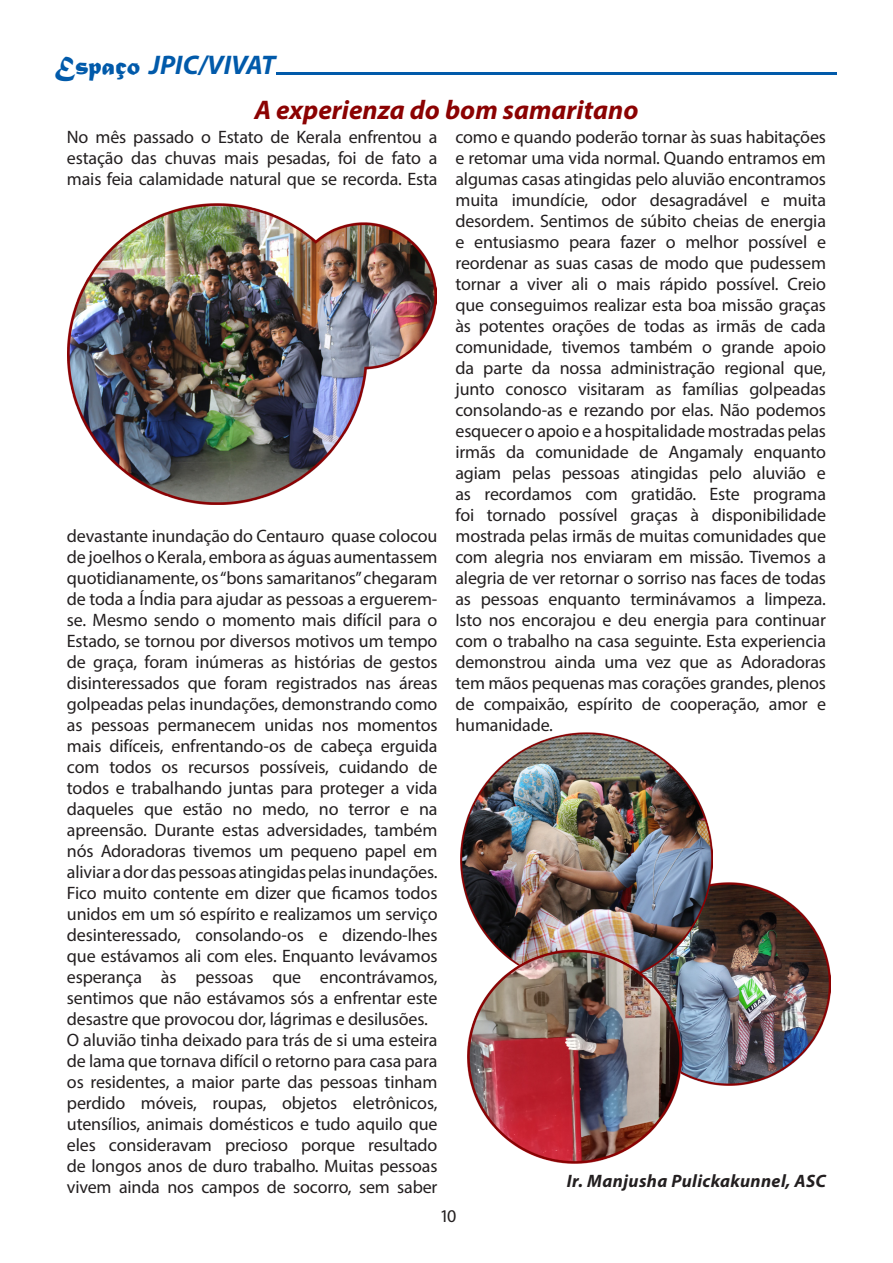
<style>
.page{position:relative;width:893px;height:1263px;background:#fff}
.page>*{position:absolute;margin:0;border:0;box-sizing:border-box;transform-origin:0 0}
.t1{font:italic 700 27px "Myriad Pro";color:#8b0202}
.t2{font:italic 700 27px "Myriad Pro";color:#015aaa}
.t3{font:18px/21px "Myriad Pro";letter-spacing:-.01em;color:#231f20;text-align:justify}
.t4{font:italic 700 18px "Myriad Pro";letter-spacing:.02em;color:#231f20}
.s1{font-family:"Matura MT Script Capitals";font-weight:400;font-style:normal}
</style>
<div class="page">
<img style="left:681px;top:882px;width:149px;height:203px">
<img style="left:67px;top:203px;width:370px;height:301px">
<img style="left:460px;top:732px;width:253px;height:253px">
<img style="left:468px;top:949px;width:213px;height:215px">
<svg style="left:276px;top:72px;width:561px;height:2px"></svg>
<p class="t2" style="left:55px;top:48px;width:222px"><span class="s1">Espaço</span> JPIC/VIVAT</p>
<p class="t1" style="left:254px;top:92px;width:385px">A experienza do bom samaritano</p>
<p class="t3" style="left:67px;top:126px;width:372px">No mês passado o Estato de Kerala enfrentou a estação das chuvas mais pesadas, foi de fato a mais feia calamidade natural que se recorda. Esta</p>
<p class="t3" style="left:455px;top:126px;width:372px">como e quando poderão tornar às suas habitações e retomar uma vida normal. Quando entramos em algumas casas atingidas pelo aluvião encontramos muita imundície, odor desagradável e muita desordem. Sentimos de súbito cheias de energia e entusiasmo peara fazer o melhor possível e reordenar as suas casas de modo que pudessem tornar a viver ali o mais rápido possível. Creio que conseguimos realizar esta boa missão graças às potentes orações de todas as irmãs de cada comunidade, tivemos também o grande apoio da parte da nossa administração regional que, junto conosco visitaram as famílias golpeadas consolando-as e rezando por elas. Não podemos esquecer o apoio e a hospitalidade mostradas pelas irmãs da comunidade de Angamaly enquanto agiam pelas pessoas atingidas pelo aluvião e as recordamos com gratidão. Este programa foi tornado possível graças à disponibilidade mostrada pelas irmãs de muitas comunidades que com alegria nos enviaram em missão. Tivemos a alegria de ver retornar o sorriso nas faces de todas as pessoas enquanto terminávamos a limpeza.<br>Isto nos encorajou e deu energia para continuar com o trabalho na casa seguinte. Esta experiencia demonstrou ainda uma vez que as Adoradoras tem mãos pequenas mas corações grandes, plenos de compaixão, espírito de cooperação, amor e humanidade.</p>
<p class="t3" style="left:67px;top:525px;width:372px">devastante inundação do Centauro quase colocou de joelhos o Kerala, embora as águas aumentassem quotidianamente, os “bons samaritanos” chegaram de toda a Índia para ajudar as pessoas a erguerem&shy;se. Mesmo sendo o momento mais difícil para o Estado, se tornou por diversos motivos um tempo de graça, foram inúmeras as histórias de gestos disinteressados que foram registrados nas áreas golpeadas pelas inundações, demonstrando como as pessoas permanecem unidas nos momentos mais difíceis, enfrentando-os de cabeça erguida com todos os recursos possíveis, cuidando de todos e trabalhando juntas para proteger a vida daqueles que estão no medo, no terror e na apreensão. Durante estas adversidades, também nós Adoradoras tivemos um pequeno papel em aliviar a dor das pessoas atingidas pelas inundações.<br>Fico muito contente em dizer que ficamos todos unidos em um só espírito e realizamos um serviço desinteressado, consolando-os e dizendo-lhes que estávamos ali com eles. Enquanto levávamos esperança às pessoas que encontrávamos, sentimos que não estávamos sós a enfrentar este desastre que provocou dor, lágrimas e desilusões.</p>
<p class="t3" style="left:67px;top:1029px;width:372px">O aluvião tinha deixado para trás de si uma esteira de lama que tornava difícil o retorno para casa para os residentes, a maior parte das pessoas tinham perdido móveis, roupas, objetos eletrônicos, utensílios, animais domésticos e tudo aquilo que eles consideravam precioso porque resultado de longos anos de duro trabalho. Muitas pessoas vivem ainda nos campos de socorro, sem saber</p>
<p class="t4" style="left:567px;top:1169px;width:261px">Ir. Manjusha Pulickakunnel, ASC</p>
<p class="t3" style="left:440px;top:1206px;width:18px">10</p>
</div>
